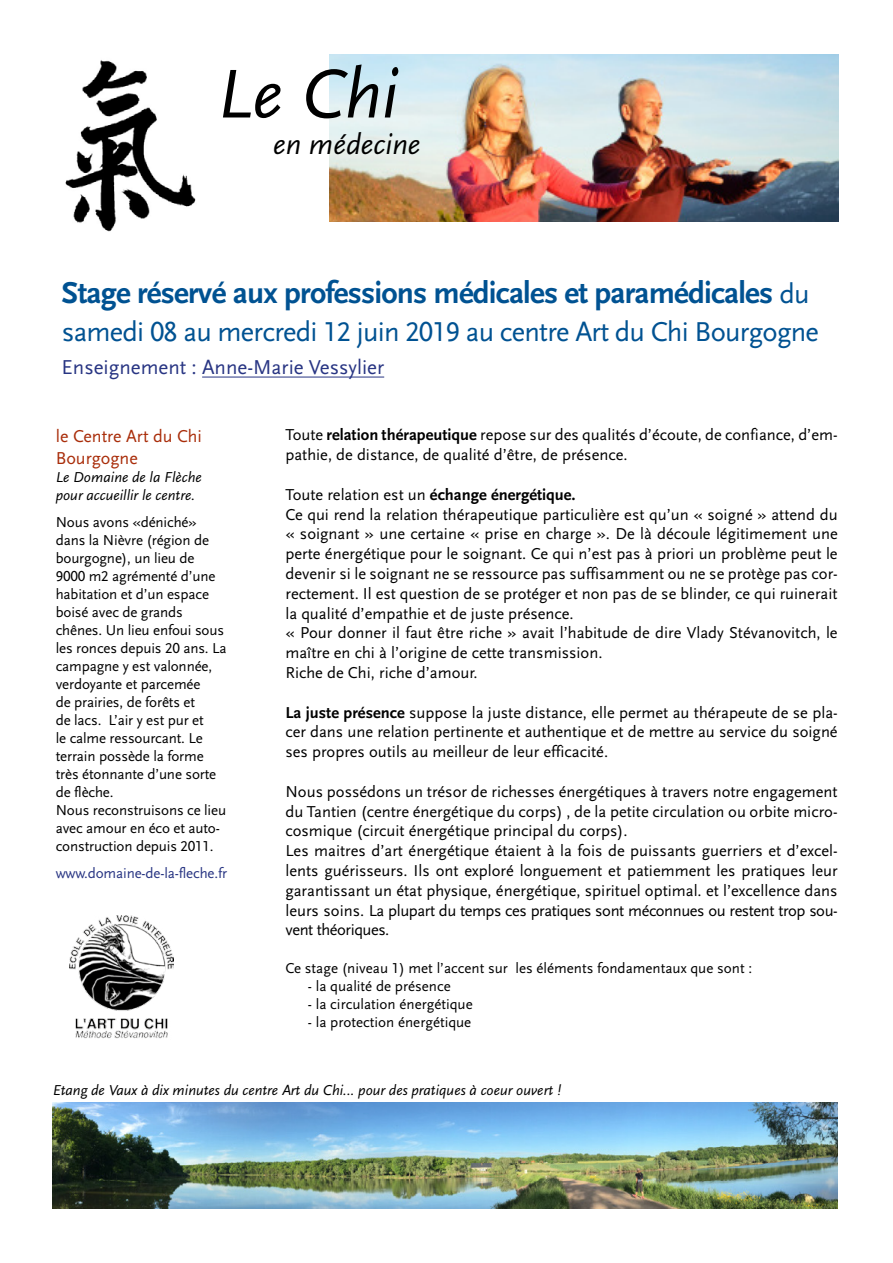
<style>
.page{position:relative;width:893px;height:1263px;background:#fff}
.page>*{position:absolute;margin:0;border:0;box-sizing:border-box;transform-origin:0 0}
.t1{font:72px "Scala Sans Regular LF Italic";color:#000}
.t2{font:31.5px "Scala Sans Bold LF";letter-spacing:-.025em;color:#005292}
.t3{font:30px "Scala Sans Regular LF Italic";color:#000}
.t4{font:28.5px "Scala Sans Regular LF";letter-spacing:-.025em;color:#005292}
.t5{font:21px "Scala Sans Regular LF";color:#283583}
.t6{font:18px/21.6px "Scala Sans Regular LF";color:#a92d0a}
.t7{font:16.5px/19.8px "Scala Sans Regular LF";color:#000}
.t8{font:16.5px "Scala Sans Bold LF";color:#000}
.t9{font:15px/18px "Scala Sans Regular LF";letter-spacing:-.01em;color:#000}
.t10{font:15px/18px "Scala Sans Regular LF Italic";color:#000}
.t11{font:15px "Scala Sans Regular LF";letter-spacing:-.01em;color:#283583}
.s1{font-family:"Scala Sans Regular LF";font-size:28.5px}
.s2{font-family:"Scala Sans Bold LF"}
.s3{font-family:"Scala Sans Regular LF"}
</style>
<div class="page">
<img style="left:70px;top:916px;width:103px;height:123px">
<img style="left:65px;top:60px;width:131px;height:172px">
<hr style="left:202px;top:377px;width:182px;height:1px;background:#283583">
<img style="left:329px;top:54px;width:510px;height:167px">
<img style="left:53px;top:1103px;width:785px;height:106px">
<h1 class="t1" style="left:217px;top:55px;width:183px">Le Chi</h1>
<h3 class="t3" style="left:273px;top:127px;width:149px">en médecine</h3>
<h2 class="t2" style="left:62px;top:276px;width:749px">Stage réservé aux professions médicales et paramédicales <span class="s1">du</span></h2>
<h3 class="t4" style="left:62px;top:316px;width:759px">samedi 08 au mercredi 12 juin 2019 au centre Art du Chi Bourgogne</h3>
<p class="t5" style="left:62px;top:355px;width:324px">Enseignement : Anne-Marie Vessylier</p>
<p class="t6" style="left:56px;top:426px;width:148px">le Centre Art du Chi<br>Bourgogne</p>
<p class="t10" style="left:56px;top:468px;width:148px">Le Domaine de la Flèche pour accueillir le centre.</p>
<p class="t9" style="left:56px;top:513px;width:172px">Nous avons «déniché» dans la Nièvre (région de bourgogne), un lieu de<br>9000 m2 agrémenté d’une habitation et d’un espace boisé avec de grands chênes. Un lieu enfoui sous les ronces depuis 20 ans. La campagne y est valonnée, verdoyante et parcemée<br>de prairies, de forêts et<br>de lacs. L’air y est pur et<br>le calme ressourcant. Le terrain possède la forme très étonnante d’une sorte de flèche.<br>Nous reconstruisons ce lieu avec amour en éco et auto&shy;construction depuis 2011.</p>
<p class="t11" style="left:56px;top:864px;width:173px">www.domaine-de-la-fleche.fr</p>
<p class="t7" style="left:285px;top:425px;width:554px">Toute <span class="s2">relation thérapeutique</span> repose sur des qualités d’écoute, de confiance, d’em&shy;pathie, de distance, de qualité d’être, de présence.</p>
<p class="t8" style="left:285px;top:485px;width:292px"><span class="s3">Toute relation est un</span> échange énergétique.</p>
<p class="t7" style="left:285px;top:505px;width:554px">Ce qui rend la relation thérapeutique particulière est qu’un « soigné » attend du « soignant » une certaine « prise en charge ». De là découle légitimement une perte énergétique pour le soignant. Ce qui n’est pas à priori un problème peut le devenir si le soignant ne se ressource pas suffisamment ou ne se protège pas cor&shy;rectement. Il est question de se protéger et non pas de se blinder, ce qui ruinerait la qualité d’empathie et de juste présence.<br>« Pour donner il faut être riche » avait l’habitude de dire Vlady Stévanovitch, le maître en chi à l’origine de cette transmission.<br>Riche de Chi, riche d’amour.</p>
<p class="t7" style="left:285px;top:703px;width:554px;text-align:justify"><span class="s2">La juste présence</span> suppose la juste distance, elle permet au thérapeute de se pla&shy;cer dans une relation pertinente et authentique et de mettre au service du soigné ses propres outils au meilleur de leur efficacité.</p>
<p class="t7" style="left:285px;top:782px;width:554px">Nous possédons un trésor de richesses énergétiques à travers notre engagement du Tantien (centre énergétique du corps) , de la petite circulation ou orbite micro&shy;cosmique (circuit énergétique principal du corps).<br>Les maitres d’art énergétique étaient à la fois de puissants guerriers et d’excel&shy;lents guérisseurs. Ils ont exploré longuement et patiemment les pratiques leur garantissant un état physique, énergétique, spirituel optimal. et l’excellence dans leurs soins. La plupart du temps ces pratiques sont méconnues ou restent trop sou&shy;vent théoriques.</p>
<p class="t9" style="left:285px;top:959px;width:468px">Ce stage (niveau 1) met l’accent sur les éléments fondamentaux que sont :</p>
<p class="t9" style="left:308px;top:977px;width:144px">- la qualité de présence</p>
<p class="t9" style="left:308px;top:995px;width:166px">- la circulation énergétique</p>
<p class="t9" style="left:308px;top:1013px;width:165px">- la protection énergétique</p>
<p class="t10" style="left:53px;top:1081px;width:510px">Etang de Vaux à dix minutes du centre Art du Chi... pour des pratiques à coeur ouvert !</p>
</div>
